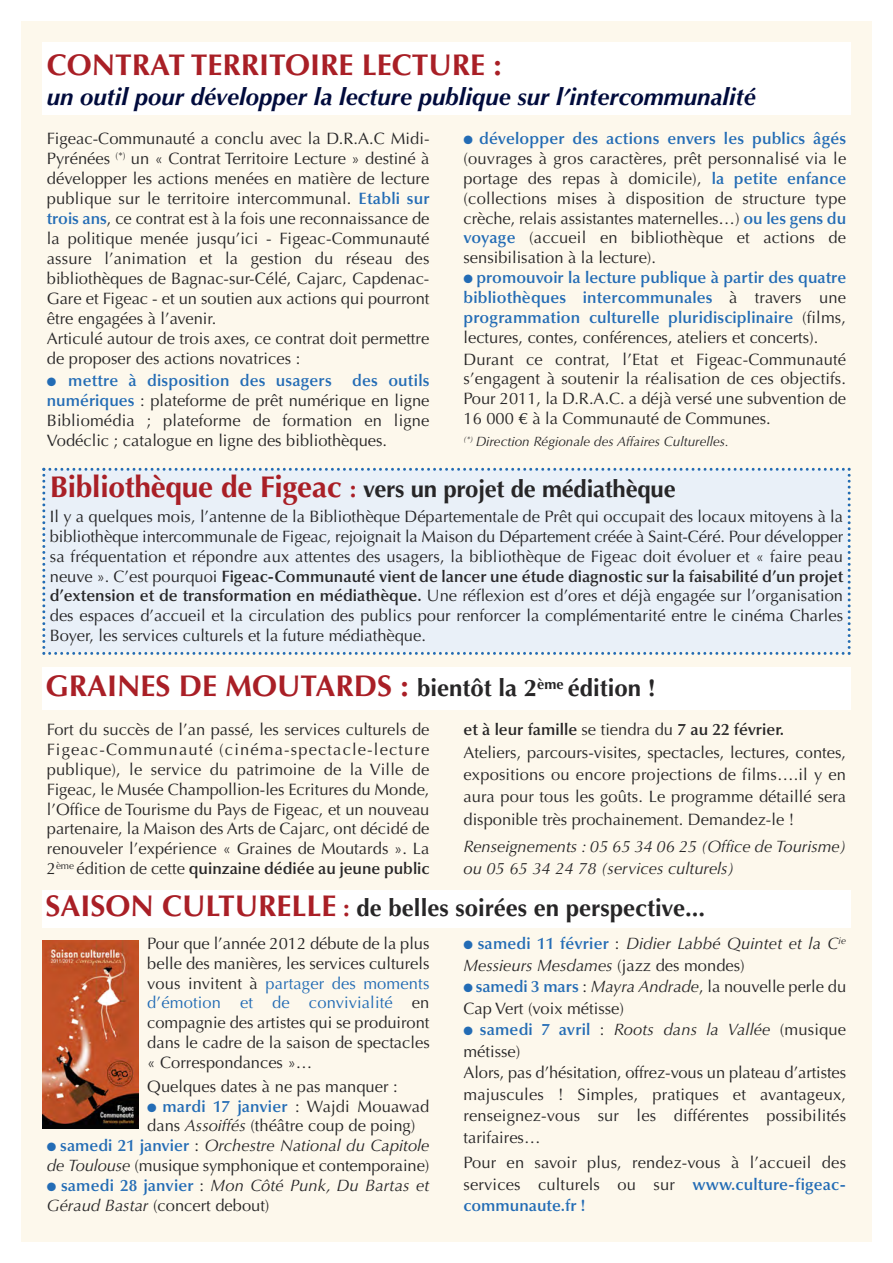
<style>
.page{position:relative;width:893px;height:1263px;background:#fff}
.page>*{position:absolute;margin:0;border:0;box-sizing:border-box;transform-origin:0 0}
.t1{font:700 30px "Optima LT Std";color:#a91f26}
.t2{font:700 24px "Optima LT Std";letter-spacing:-.01em;color:#272627}
.t3{font:italic 700 24px "Optima LT Std";color:#000b3c}
.t4{font:16.5px/19.8px "Optima LT Std";color:#272627;text-align:justify}
.t5{font:italic 16.5px/19.8px "Optima LT Std";color:#272627}
.t6{font:600 16.5px/19.8px "Optima LT Std";letter-spacing:.01em;color:#236cb5;text-align:justify}
.t7{font:italic 13.5px "Optima LT Std";color:#272627}
.s1{font-weight:600;color:#236cb5}
.s2{color:#236cb5}
.s3{font-weight:400;color:#272627}
.s4{font-size:30px;color:#a91f26}
.s5{color:#a91f26}
.s6{font-weight:600}
.s7{font-size:24px;color:#272627}
.s8{font-style:italic}
.s9{font-weight:600;font-style:normal;color:#236cb5}
.s10{font-style:normal}
</style>
<div class="page">
<div style="left:21px;top:21px;width:851px;height:1221px;background:#fdf8ec"></div>
<div style="left:42px;top:43px;width:808px;height:72px;background:#fff"></div>
<div style="left:42px;top:668px;width:808px;height:42px;background:#fff"></div>
<div style="left:42px;top:890px;width:808px;height:38px;background:#fff"></div>
<img style="left:43px;top:941px;width:95px;height:187px">
<div style="left:42px;top:468px;width:808px;height:187px;background:#e9f0f8"></div>
<h1 class="t1" style="left:47px;top:53px;width:456px">CONTRAT TERRITOIRE LECTURE :</h1>
<h2 class="t3" style="left:47px;top:85px;width:710px">un outil pour développer la lecture publique sur l’intercommunalité</h2>
<p class="t4" style="left:47px;top:130px;width:384px;text-align:left">Figeac-Communauté a conclu avec la D.R.A.C Midi-Pyrénées <sup>(*)</sup> un « Contrat Territoire Lecture » destiné à développer les actions menées en matière de lecture publique sur le territoire intercommunal. <span class="s1">Etabli sur trois ans</span>, ce contrat est à la fois une reconnaissance de la politique menée jusqu’ici - Figeac-Communauté assure l’animation et la gestion du réseau des bibliothèques de Bagnac-sur-Célé, Cajarc, Capdenac-Gare et Figeac - et un soutien aux actions qui pourront être engagées à l’avenir.<br>Articulé autour de trois axes, ce contrat doit permettre de proposer des actions novatrices :</p>
<p class="t4" style="left:47px;top:372px;width:384px"><span class="s2">●</span> <span class="s1">mettre à disposition des usagers des outils numériques</span> : plateforme de prêt numérique en ligne Bibliomédia ; plateforme de formation en ligne Vodéclic ; catalogue en ligne des bibliothèques.</p>
<p class="t4" style="left:463px;top:130px;width:384px"><span class="s2">●</span> <span class="s1">développer des actions envers les publics âgés </span>(ouvrages à gros caractères, prêt personnalisé via le portage des repas à domicile), <span class="s1">la petite enfance </span>(collections mises à disposition de structure type crèche, relais assistantes maternelles…) <span class="s1">ou les gens du voyage</span> (accueil en bibliothèque et actions de sensibilisation à la lecture).</p>
<p class="t6" style="left:463px;top:269px;width:384px">● promouvoir la lecture publique à partir des quatre bibliothèques intercommunales <span class="s3">à travers une </span>programmation culturelle pluridisciplinaire <span class="s3">(films, lectures, contes, conférences, ateliers et concerts).</span></p>
<p class="t4" style="left:463px;top:351px;width:384px">Durant ce contrat, l’Etat et Figeac-Communauté s’engagent à soutenir la réalisation de ces objectifs.<br>Pour 2011, la D.R.A.C. a déjà versé une subvention de 16 000 € à la Communauté de Communes.</p>
<p class="t7" style="left:463px;top:436px;width:267px"><sup>(*)</sup> Direction Régionale des Affaires Culturelles.</p>
<h2 class="t2" style="left:50px;top:479px;width:627px"><span class="s4">Bibliothèque de Figeac</span> <span class="s5">:</span> vers un projet de médiathèque</h2>
<p class="t4" style="left:50px;top:508px;width:794px">Il y a quelques mois, l’antenne de la Bibliothèque Départementale de Prêt qui occupait des locaux mitoyens à la bibliothèque intercommunale de Figeac, rejoignait la Maison du Département créée à Saint-Céré. Pour développer sa fréquentation et répondre aux attentes des usagers, la bibliothèque de Figeac doit évoluer et « faire peau neuve ». C’est pourquoi <span class="s6">Figeac-Communauté vient de lancer une étude diagnostic sur la faisabilité d’un projet d’extension et de transformation en médiathèque.</span> Une réflexion est d’ores et déjà engagée sur l’organisation des espaces d’accueil et la circulation des publics pour renforcer la complémentarité entre le cinéma Charles Boyer, les services culturels et la future médiathèque.</p>
<h1 class="t1" style="left:45px;top:673px;width:612px">GRAINES DE MOUTARDS : <span class="s7">bientôt la 2</span><sup>ème</sup> <span class="s7">édition !</span></h1>
<p class="t4" style="left:47px;top:721px;width:384px">Fort du succès de l’an passé, les services culturels de Figeac-Communauté (cinéma-spectacle-lecture publique), le service du patrimoine de la Ville de Figeac, le Musée Champollion-les Ecritures du Monde, l’Office de Tourisme du Pays de Figeac, et un nouveau partenaire, la Maison des Arts de Cajarc, ont décidé de renouveler l’expérience « Graines de Moutards ». La 2<sup>ème</sup> édition de cette <span class="s6">quinzaine dédiée au jeune public</span></p>
<p class="t4" style="left:463px;top:720px;width:384px;line-height:22.4px;text-align:left"><span class="s6">et à leur famille</span> se tiendra du <span class="s6">7 au 22 février.<br></span>Ateliers, parcours-visites, spectacles, lectures, contes, expositions ou encore projections de films….il y en aura pour tous les goûts. Le programme détaillé sera disponible très prochainement. Demandez-le !</p>
<p class="t5" style="left:463px;top:836px;width:384px;line-height:22.4px">Renseignements : 05 65 34 06 25 (Office de Tourisme) ou 05 65 34 24 78 (services culturels)</p>
<h2 class="t2" style="left:45px;top:898px;width:661px"><span class="s4">SAISON CULTURELLE</span> <span class="s5">:</span> de belles soirées en perspective...</h2>
<p class="t4" style="left:147px;top:935px;width:284px">Pour que l’année 2012 débute de la plus belle des manières, les services culturels vous invitent à <span class="s2">partager des moments d’émotion et de convivialité</span> en compagnie des artistes qui se produiront dans le cadre de la saison de spectacles « Correspondances »…</p>
<p class="t4" style="left:147px;top:1078px;width:252px">Quelques dates à ne pas manquer :</p>
<p class="t4" style="left:147px;top:1098px;width:284px"><span class="s2">●</span> <span class="s1">mardi 17 janvier</span> : Wajdi Mouawad dans <span class="s8">Assoiffés</span> (théâtre coup de poing)</p>
<p class="t5" style="left:47px;top:1137px;width:384px"><span class="s2">●</span> <span class="s9">samedi 21 janvier</span> <span class="s10">:</span> Orchestre National du Capitole de Toulouse <span class="s10">(musique symphonique et contemporaine)</span></p>
<p class="t5" style="left:47px;top:1177px;width:384px"><span class="s2">●</span> <span class="s9">samedi 28 janvier</span> <span class="s10">:</span> Mon Côté Punk, Du Bartas et<br>Géraud Bastar <span class="s10">(concert debout)</span></p>
<p class="t5" style="left:463px;top:934px;width:384px;line-height:21.5px"><span class="s2">●</span> <span class="s9">samedi 11 février</span> <span class="s10">:</span> Didier Labbé Quintet et la C<sup>ie<br></sup>Messieurs Mesdames <span class="s10">(jazz des mondes)</span></p>
<p class="t4" style="left:463px;top:977px;width:384px;line-height:21.5px"><span class="s2">●</span> <span class="s1">samedi 3 mars</span> : <span class="s8">Mayra Andrade</span>, la nouvelle perle du<br>Cap Vert (voix métisse)</p>
<p class="t4" style="left:463px;top:1020px;width:384px;line-height:21.5px;text-align:left"><span class="s2">●</span> <span class="s1">samedi 7 avril</span> : <span class="s8">Roots dans la Vallée</span> (musique métisse)<br>Alors, pas d’hésitation, offrez-vous un plateau d’artistes majuscules ! Simples, pratiques et avantageux, renseignez-vous sur les différentes possibilités tarifaires…</p>
<p class="t4" style="left:463px;top:1154px;width:384px;line-height:21.5px">Pour en savoir plus, rendez-vous à l’accueil des services culturels ou sur <span class="s1">www.culture-figeac&shy;communaute.fr !</span></p>
</div>
